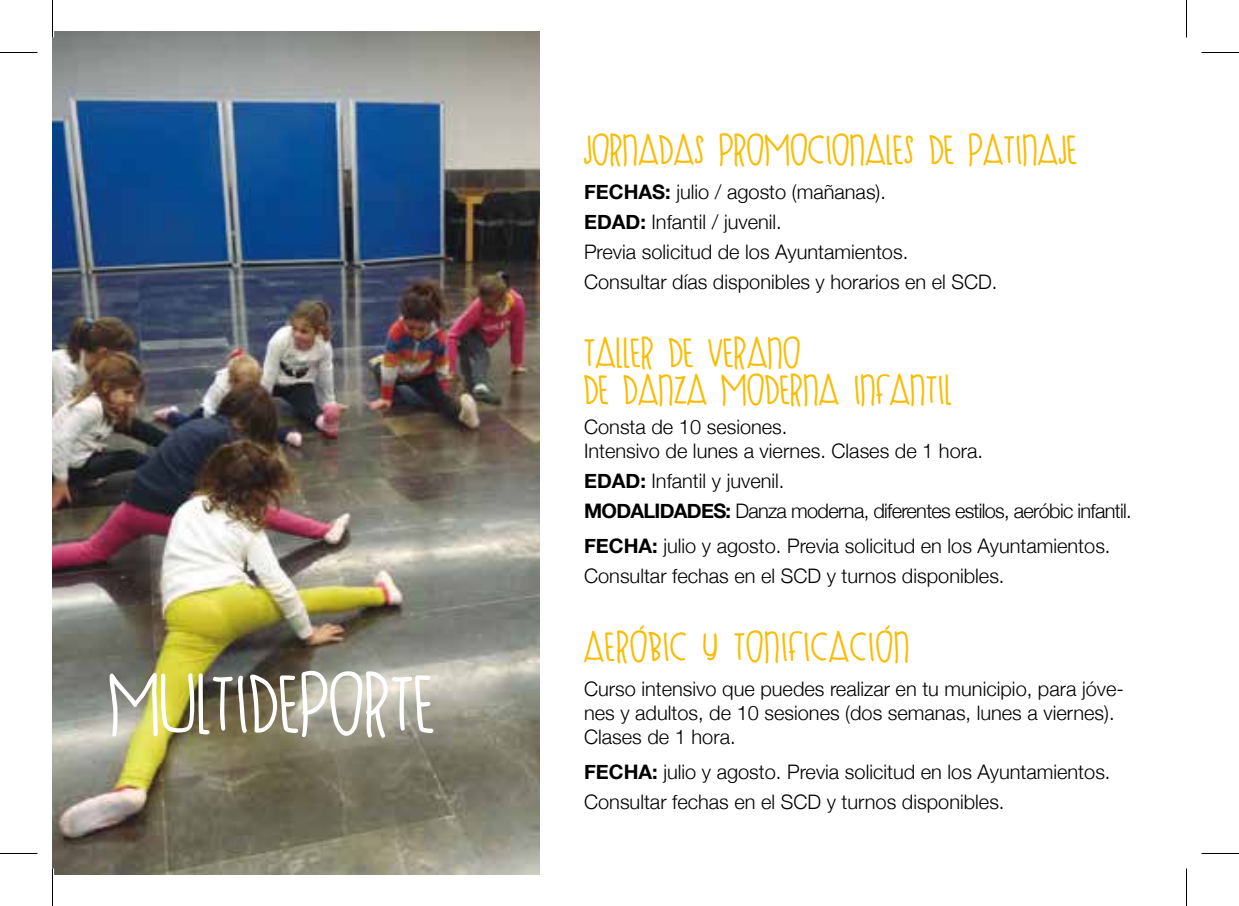
<style>
.page{position:relative;width:1239px;height:906px;background:#fff}
.page>*{position:absolute;margin:0;border:0;box-sizing:border-box;transform-origin:0 0}
.t1{font:700 50px "SUGARSHOCKMAX'D";color:#fff}
.t2{font:700 25px/37.5px "SUGARSHOCKMAX'D";color:#fabb00}
.t3{font:700 25px "SUGARSHOCKMAX'D";letter-spacing:.03em;color:#fabb00}
.t4{font:300 20px/30px "Helvetica Neue";color:#000}
.t5{font:300 20px/30px "Helvetica Neue";letter-spacing:-.035em;color:#000}
.s1{font-weight:700}
</style>
<div class="page">
<img style="left:52px;top:31px;width:488px;height:844px">
<hr style="left:51px;top:0;width:3px;height:38px;background:#fff">
<hr style="left:51px;top:868px;width:3px;height:38px;background:#fff">
<hr style="left:0;top:52px;width:38px;height:1px;background:#000">
<hr style="left:1201px;top:52px;width:38px;height:1px;background:#000">
<hr style="left:0;top:853px;width:38px;height:1px;background:#000">
<hr style="left:1201px;top:853px;width:38px;height:1px;background:#000">
<hr style="left:52px;top:0;width:1px;height:38px;background:#000">
<hr style="left:52px;top:868px;width:1px;height:38px;background:#000">
<hr style="left:1186px;top:0;width:1px;height:38px;background:#000">
<hr style="left:1186px;top:868px;width:1px;height:38px;background:#000">
<h1 class="t1" style="left:109px;top:686px;width:328px">MULTIDEPORTE</h1>
<p class="t2" style="left:584px;top:136px;width:495px">JORNADAS PROMOCIONALES DE PATINAJE</p>
<p class="t4" style="left:584px;top:176px;width:415px"><span class="s1">FECHAS:</span> julio / agosto (mañanas).<br><span class="s1">EDAD:</span> Infantil / juvenil.<br>Previa solicitud de los Ayuntamientos.<br>Consultar días disponibles y horarios en el SCD.</p>
<p class="t2" style="left:584px;top:339px;width:370px">TALLER DE VERANO<br>DE DANZA MODERNA INFANTIL</p>
<p class="t4" style="left:584px;top:415px;width:400px;line-height:24px">Consta de 10 sesiones.<br>Intensivo de lunes a viernes. Clases de 1 hora.</p>
<p class="t5" style="left:584px;top:466px;width:549px"><span class="s1">EDAD:</span> Infantil y juvenil.<br><span class="s1">MODALIDADES:</span> Danza moderna, diferentes estilos, aeróbic infantil.</p>
<p class="t4" style="left:584px;top:531px;width:528px"><span class="s1">FECHA:</span> julio y agosto. Previa solicitud en los Ayuntamientos.<br>Consultar fechas en el SCD y turnos disponibles.</p>
<p class="t3" style="left:584px;top:638px;width:327px">AERÓBIC Y TONIFICACIÓN</p>
<p class="t4" style="left:584px;top:677px;width:541px;line-height:24px">Curso intensivo que puedes realizar en tu municipio, para jóve&shy;nes y adultos, de 10 sesiones (dos semanas, lunes a viernes).<br>Clases de 1 hora.</p>
<p class="t4" style="left:584px;top:757px;width:528px"><span class="s1">FECHA:</span> julio y agosto. Previa solicitud en los Ayuntamientos.<br>Consultar fechas en el SCD y turnos disponibles.</p>
</div>
